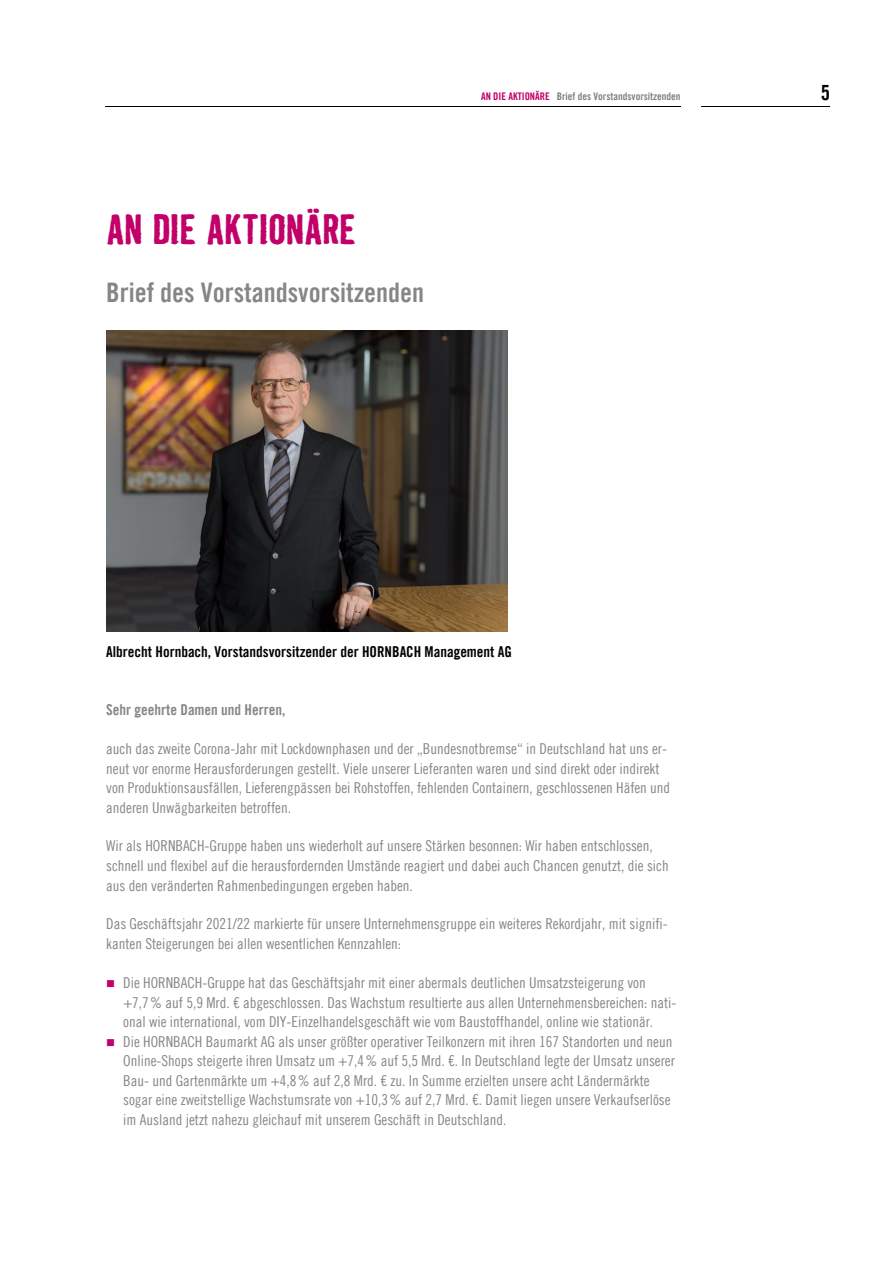
<style>
.page{position:relative;width:893px;height:1263px;background:#fff}
.page>*{position:absolute;margin:0;border:0;box-sizing:border-box;transform-origin:0 0}
.t1{font:700 39px "Badhouse";letter-spacing:-.01em;color:#c20069}
.t2{font:700 27px "Trade Gothic CE Bold Cond Twenty";color:#878687}
.t3{font:700 21px "Trade Gothic CE Bold Cond Twenty";color:#000}
.t4{font:15px/19.5px "Trade Gothic CE Cond Eighteen";color:#878687}
.t5{font:700 15px "Trade Gothic CE Bold Cond Twenty";color:#000}
.t6{font:700 15px "Trade Gothic CE Bold Cond Twenty";color:#878687}
.t7{font:700 10.5px "Trade Gothic CE Bold Cond Twenty";color:#808080}
.s1{color:#c20069}
</style>
<div class="page">
<hr style="left:105px;top:106px;width:575px;height:1px;background:#000">
<hr style="left:701px;top:106px;width:128px;height:1px;background:#000">
<img style="left:107px;top:330px;width:401px;height:301px">
<h1 class="t1" style="left:106px;top:214px;width:251px">AN DIE AKTIONÄRE</h1>
<h2 class="t2" style="left:106px;top:276px;width:319px">Brief des Vorstandsvorsitzenden</h2>
<p class="t7" style="left:481px;top:90px;width:201px"><span class="s1">AN DIE AKTIONÄRE</span> Brief des Vorstandsvorsitzenden</p>
<h3 class="t3" style="left:821px;top:80px;width:11px">5</h3>
<p class="t5" style="left:106px;top:642px;width:407px">Albrecht Hornbach, Vorstandsvorsitzender der HORNBACH Management AG</p>
<p class="t6" style="left:106px;top:701px;width:181px">Sehr geehrte Damen und Herren,</p>
<p class="t4" style="left:106px;top:739px;width:565px">auch das zweite Corona-Jahr mit Lockdownphasen und der „Bundesnotbremse“ in Deutschland hat uns er&shy;neut vor enorme Herausforderungen gestellt. Viele unserer Lieferanten waren und sind direkt oder indirekt von Produktionsausfällen, Lieferengpässen bei Rohstoffen, fehlenden Containern, geschlossenen Häfen und anderen Unwägbarkeiten betroffen.</p>
<p class="t4" style="left:106px;top:836px;width:564px">Wir als HORNBACH-Gruppe haben uns wiederholt auf unsere Stärken besonnen: Wir haben entschlossen, schnell und flexibel auf die herausfordernden Umstände reagiert und dabei auch Chancen genutzt, die sich aus den veränderten Rahmenbedingungen ergeben haben.</p>
<p class="t4" style="left:106px;top:914px;width:563px">Das Geschäftsjahr 2021/22 markierte für unsere Unternehmensgruppe ein weiteres Rekordjahr, mit signifi&shy;kanten Steigerungen bei allen wesentlichen Kennzahlen:</p>
<p class="t4" style="left:123px;top:973px;width:555px;text-indent:-17px"><span class="s1">■</span> Die HORNBACH-Gruppe hat das Geschäftsjahr mit einer abermals deutlichen Umsatzsteigerung von +7,7% auf 5,9 Mrd. € abgeschlossen. Das Wachstum resultierte aus allen Unternehmensbereichen: nati&shy;onal wie international, vom DIY-Einzelhandelsgeschäft wie vom Baustoffhandel, online wie stationär.</p>
<p class="t4" style="left:123px;top:1031px;width:553px;text-indent:-17px"><span class="s1">■</span> Die HORNBACH Baumarkt AG als unser größter operativer Teilkonzern mit ihren 167 Standorten und neun Online-Shops steigerte ihren Umsatz um +7,4% auf 5,5 Mrd. €. In Deutschland legte der Umsatz unserer Bau- und Gartenmärkte um +4,8% auf 2,8 Mrd. € zu. In Summe erzielten unsere acht Ländermärkte sogar eine zweitstellige Wachstumsrate von +10,3% auf 2,7 Mrd. €. Damit liegen unsere Verkaufserlöse im Ausland jetzt nahezu gleichauf mit unserem Geschäft in Deutschland.</p>
</div>
